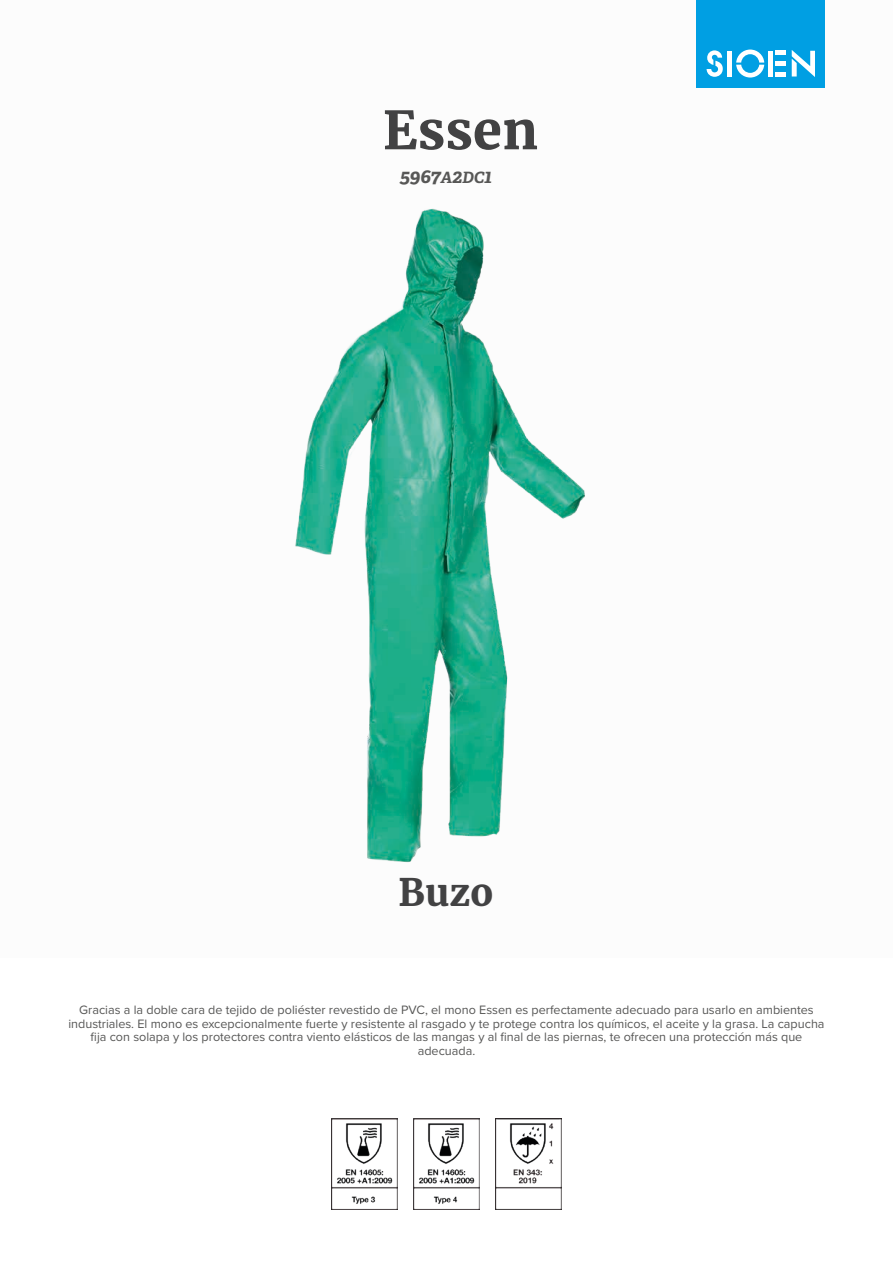
<style>
.page{position:relative;width:893px;height:1263px;background:#fff}
.page>*{position:absolute;margin:0;border:0;box-sizing:border-box;transform-origin:0 0}
.t1{font:700 52.5px "Merriweather";color:#424243}
.t2{font:700 37.5px "Merriweather";color:#424243}
.t3{font:italic 700 19.5px "Adelle";color:#575756}
.t4{font:12.6px/13.6px "Proxima Nova";color:#575756;text-align:center}
.s1{font-size:15.6px}
</style>
<div class="page">
<div style="left:697px;top:0;width:128px;height:88px;background:#009fe3"></div>
<svg style="left:707px;top:50px;width:16px;height:27px"></svg>
<svg style="left:736px;top:50px;width:28px;height:28px"></svg>
<div style="left:727px;top:51px;width:5px;height:26px;background:#fff"></div>
<div style="left:768px;top:51px;width:5px;height:26px;background:#fff"></div>
<div style="left:775px;top:72px;width:11px;height:5px;background:#fff"></div>
<div style="left:775px;top:61px;width:11px;height:5px;background:#fff"></div>
<hr style="left:775px;top:51px;width:11px;height:4px;background:#fff">
<svg style="left:792px;top:50px;width:23px;height:27px"></svg>
<img style="left:331px;top:1118px;width:67px;height:92px">
<img style="left:413px;top:1118px;width:67px;height:92px">
<img style="left:495px;top:1118px;width:67px;height:92px">
<img style="left:295px;top:208px;width:290px;height:655px">
<h1 class="t1" style="left:383px;top:95px;width:157px">Essen</h1>
<h3 class="t3" style="left:400px;top:164px;width:94px">5967<span class="s1">A</span>2<span class="s1">DC</span>1</h3>
<h2 class="t2" style="left:399px;top:867px;width:96px">Buzo</h2>
<p class="t4" style="left:68px;top:1002px;width:758px">Gracias a la doble cara de tejido de poliéster revestido de PVC, el mono Essen es perfectamente adecuado para usarlo en ambientes industriales. El mono es excepcionalmente fuerte y resistente al rasgado y te protege contra los químicos, el aceite y la grasa. La capucha fija con solapa y los protectores contra viento elásticos de las mangas y al final de las piernas, te ofrecen una protección más que adecuada.</p>
</div>
